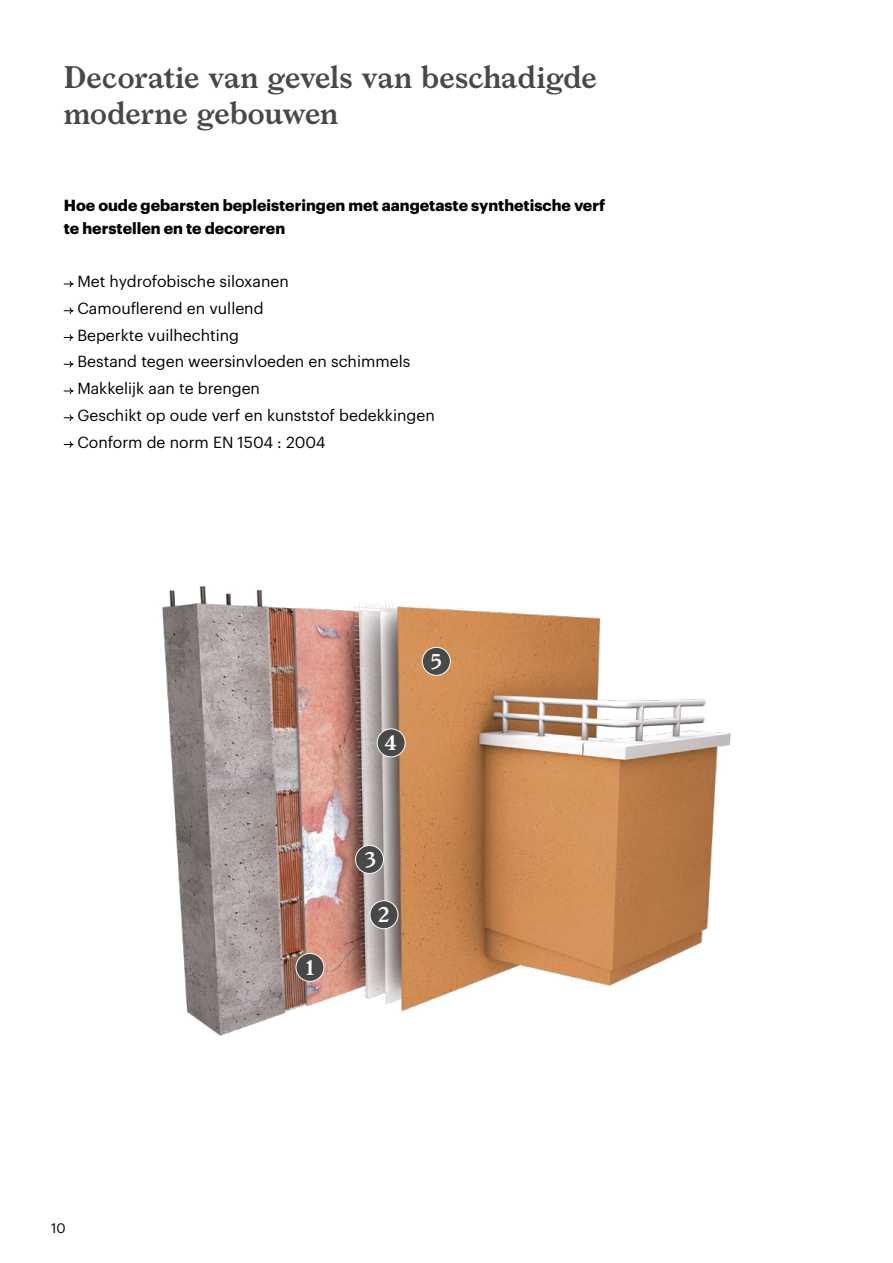
<style>
.page{position:relative;width:893px;height:1263px;background:#fff}
.page>*{position:absolute;margin:0;border:0;box-sizing:border-box;transform-origin:0 0}
.t1{font:600 30px/36px "Larish Neue";letter-spacing:-.015em;color:#474949}
.t2{font:600 20.55px "Larish Neue";color:#fff}
.t3{font:15.75px/26.7px "Graphik";color:#000}
.t4{font:700 15.75px/22.5px "Graphik";color:#000}
.t5{font:13.5px "Graphik";color:#000}
</style>
<div class="page">
<svg style="left:64px;top:280px;width:10px;height:8px"></svg>
<svg style="left:64px;top:307px;width:10px;height:7px"></svg>
<svg style="left:64px;top:334px;width:10px;height:7px"></svg>
<svg style="left:64px;top:361px;width:10px;height:7px"></svg>
<svg style="left:64px;top:387px;width:10px;height:8px"></svg>
<svg style="left:64px;top:414px;width:10px;height:7px"></svg>
<svg style="left:64px;top:441px;width:10px;height:7px"></svg>
<img style="left:162px;top:586px;width:569px;height:450px">
<div style="left:355px;top:845px;width:28px;height:28px;background:#474949;border-radius:50%"></div>
<div style="left:355px;top:845px;width:29px;height:29px;border:1px solid #fff;border-radius:50%"></div>
<div style="left:377px;top:729px;width:28px;height:28px;background:#474949;border-radius:50%"></div>
<div style="left:377px;top:728px;width:29px;height:29px;border:1px solid #fff;border-radius:50%"></div>
<div style="left:296px;top:953px;width:28px;height:28px;background:#474949;border-radius:50%"></div>
<div style="left:296px;top:953px;width:28px;height:29px;border:1px solid #fff;border-radius:50%"></div>
<div style="left:422px;top:647px;width:28px;height:28px;background:#474949;border-radius:50%"></div>
<div style="left:422px;top:647px;width:29px;height:29px;border:1px solid #fff;border-radius:50%"></div>
<div style="left:370px;top:901px;width:28px;height:28px;background:#474949;border-radius:50%"></div>
<div style="left:369px;top:900px;width:29px;height:29px;border:1px solid #fff;border-radius:50%"></div>
<h1 class="t1" style="left:64px;top:56px;width:535px">Decoratie van gevels van beschadigde moderne gebouwen</h1>
<p class="t4" style="left:64px;top:193px;width:543px">Hoe oude gebarsten bepleisteringen met aangetaste synthetische verf te herstellen en te decoreren</p>
<p class="t3" style="left:77px;top:267px;width:359px">Met hydrofobische siloxanen<br>Camouflerend en vullend<br>Beperkte vuilhechting<br>Bestand tegen weersinvloeden en schimmels<br>Makkelijk aan te brengen<br>Geschikt op oude verf en kunststof bedekkingen<br>Conform de norm EN 1504 : 2004</p>
<p class="t5" style="left:51px;top:1218px;width:16px">10</p>
<h2 class="t2" style="left:305px;top:951px;width:11px">1</h2>
<h2 class="t2" style="left:384px;top:727px;width:14px">4</h2>
<h2 class="t2" style="left:431px;top:645px;width:13px">5</h2>
<h2 class="t2" style="left:365px;top:843px;width:13px">3</h2>
<h2 class="t2" style="left:378px;top:899px;width:13px">2</h2>
</div>
